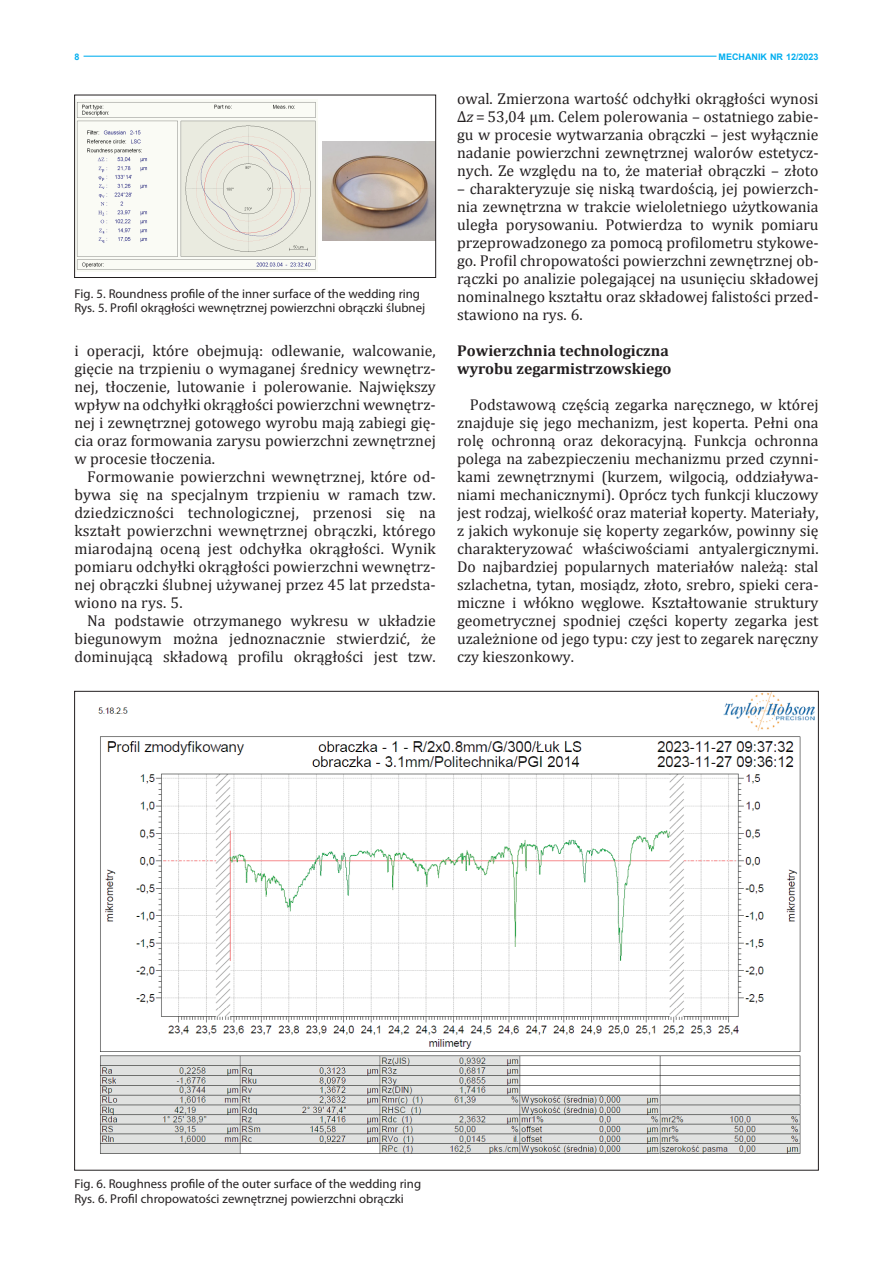
<style>
.page{position:relative;width:893px;height:1263px;background:#fff}
.page>*{position:absolute;margin:0;border:0;box-sizing:border-box;transform-origin:0 0}
.tekst{font:15.75px/18px "Cambria";color:#231f20;text-align:justify}
.tytulik{font:700 15.75px/18px "Cambria";color:#231f20}
.rysunek{font:12.75px "Myriad Pro";color:#231f20}
.t1{font:700 9px "Arial";color:#00aeef}
.s1{font-style:italic}
</style>
<div class="page">
<img style="left:76px;top:101px;width:240px;height:169px">
<img style="left:322px;top:142px;width:112px;height:98px">
<div style="left:74px;top:95px;width:362px;height:183px;border:1px solid #231f20"></div>
<img style="left:98px;top:693px;width:717px;height:461px">
<hr style="left:84px;top:56px;width:632px;height:1px;background:#00aeef">
<p class="t1" style="left:74px;top:51px;width:7px">8</p>
<p class="t1" style="left:718px;top:51px;width:102px">MECHANIK NR 12/2023</p>
<p class="rysunek" style="left:74px;top:286px;width:347px">Fig. 5. Roundness profile of the inner surface of the wedding ring</p>
<p class="rysunek" style="left:74px;top:300px;width:352px">Rys. 5. Profil okrągłości wewnętrznej powierzchni obrączki ślubnej</p>
<p class="tekst" style="left:74px;top:341px;width:363px">i operacji, które obejmują: odlewanie, walcowanie, gięcie na trzpieniu o wymaganej średnicy wewnętrz&shy;nej, tłoczenie, lutowanie i polerowanie. Największy wpływ na odchyłki okrągłości powierzchni wewnętrz&shy;nej i zewnętrznej gotowego wyrobu mają zabiegi gię&shy;cia oraz formowania zarysu powierzchni zewnętrznej w procesie tłoczenia.</p>
<p class="tekst" style="left:74px;top:467px;width:363px;text-indent:13px">Formowanie powierzchni wewnętrznej, które od&shy;bywa się na specjalnym trzpieniu w ramach tzw. dziedziczności technologicznej, przenosi się na kształt powierzchni wewnętrznej obrączki, którego miarodajną oceną jest odchyłka okrągłości. Wynik pomiaru odchyłki okrągłości powierzchni wewnętrz&shy;nej obrączki ślubnej używanej przez 45 lat przedsta&shy;wiono na rys. 5.</p>
<p class="tekst" style="left:74px;top:611px;width:363px;text-indent:13px">Na podstawie otrzymanego wykresu w układzie biegunowym można jednoznacznie stwierdzić, że dominującą składową profilu okrągłości jest tzw.</p>
<p class="tekst" style="left:457px;top:89px;width:363px">owal. Zmierzona wartość odchyłki okrągłości wynosi Δ<span class="s1">z</span> = 53,04 μm. Celem polerowania – ostatniego zabie&shy;gu w procesie wytwarzania obrączki – jest wyłącznie nadanie powierzchni zewnętrznej walorów estetycz&shy;nych. Ze względu na to, że materiał obrączki – złoto</p>
<p class="tekst" style="left:457px;top:179px;width:363px">– charakteryzuje się niską twardością, jej powierzch&shy;nia zewnętrzna w trakcie wieloletniego użytkowania uległa porysowaniu. Potwierdza to wynik pomiaru przeprowadzonego za pomocą profilometru stykowe&shy;go. Profil chropowatości powierzchni zewnętrznej ob&shy;rączki po analizie polegającej na usunięciu składowej nominalnego kształtu oraz składowej falistości przed&shy;stawiono na rys. 6.</p>
<p class="tytulik" style="left:457px;top:341px;width:216px">Powierzchnia technologiczna wyrobu zegarmistrzowskiego</p>
<p class="tekst" style="left:457px;top:395px;width:363px;text-indent:13px">Podstawową częścią zegarka naręcznego, w której znajduje się jego mechanizm, jest koperta. Pełni ona rolę ochronną oraz dekoracyjną. Funkcja ochronna polega na zabezpieczeniu mechanizmu przed czynni&shy;kami zewnętrznymi (kurzem, wilgocią, oddziaływa&shy;niami mechanicznymi). Oprócz tych funkcji kluczowy jest rodzaj, wielkość oraz materiał koperty. Materiały, z jakich wykonuje się koperty zegarków, powinny się charakteryzować właściwościami antyalergicznymi.<br>Do najbardziej popularnych materiałów należą: stal szlachetna, tytan, mosiądz, złoto, srebro, spieki cera&shy;miczne i włókno węglowe. Kształtowanie struktury geometrycznej spodniej części koperty zegarka jest uzależnione od jego typu: czy jest to zegarek naręczny czy kieszonkowy.</p>
<p class="rysunek" style="left:74px;top:1176px;width:348px">Fig. 6. Roughness profile of the outer surface of the wedding ring</p>
<p class="rysunek" style="left:74px;top:1190px;width:331px">Rys. 6. Profil chropowatości zewnętrznej powierzchni obrączki</p>
</div>
